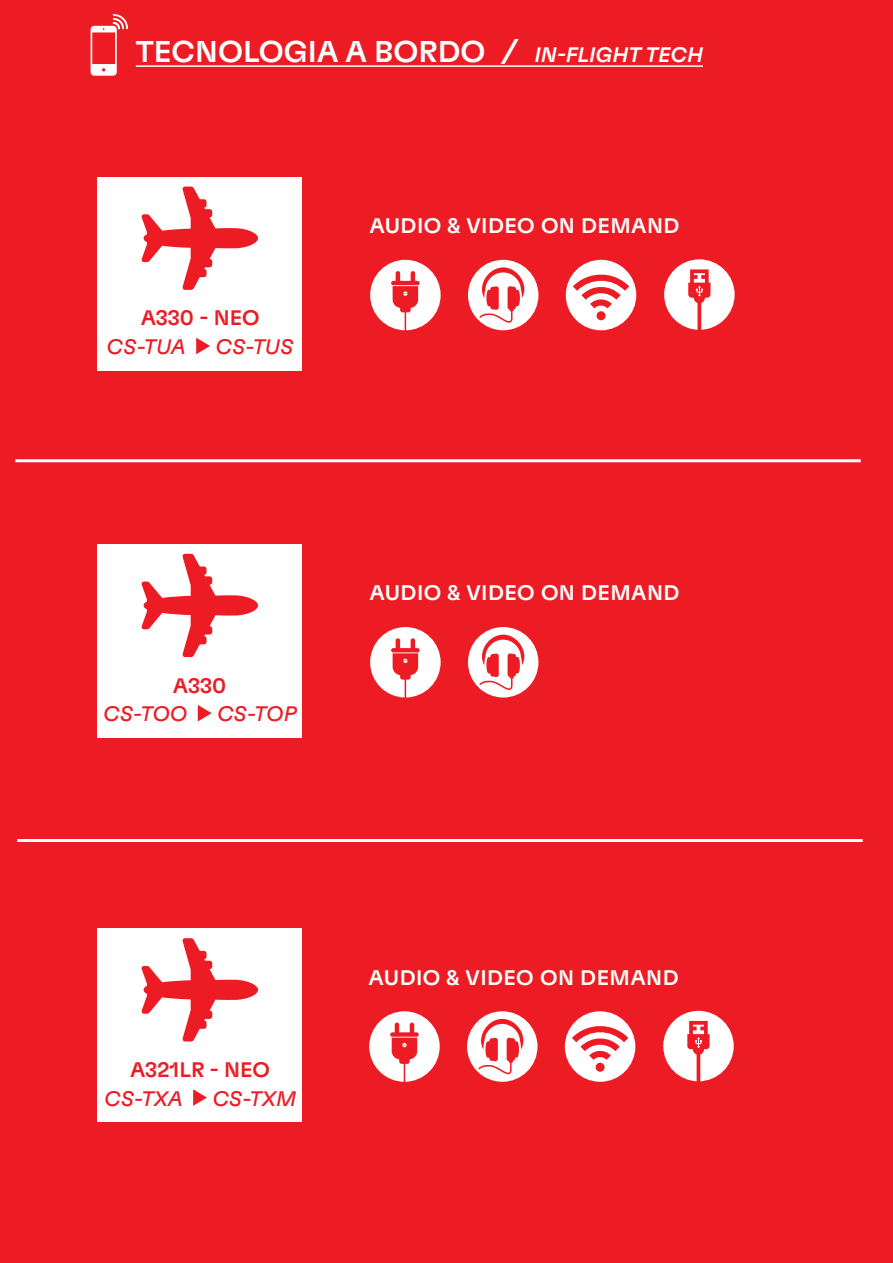
<style>
.page{position:relative;width:893px;height:1263px;background:#fff}
.page>*{position:absolute;margin:0;border:0;box-sizing:border-box;transform-origin:0 0}
.t1{font:30px "GT Flexa VAR";color:#fff}
.t2{font:21.15px "GT Flexa VAR";letter-spacing:.02em;color:#fff}
.t3{font:21px "GT Flexa VAR";color:#ed1c24}
.s1{font-size:21px}
</style>
<div class="page">
<div style="left:0;top:60px;width:893px;height:1203px;background:#ed1c24"></div>
<hr style="left:17px;top:839px;width:846px;height:3px;background:#fff">
<div style="left:98px;top:928px;width:204px;height:194px;background:#fff"></div>
<svg style="left:141px;top:938px;width:117px;height:103px"></svg>
<svg style="left:193px;top:1089px;width:14px;height:17px"></svg>
<div style="left:663px;top:1011px;width:71px;height:70px;background:#fff;border-radius:50%"></div>
<svg style="left:687px;top:1021px;width:23px;height:61px"></svg>
<div style="left:565px;top:1011px;width:70px;height:71px;background:#fff;border-radius:50%"></div>
<svg style="left:572px;top:1022px;width:56px;height:50px"></svg>
<div style="left:467px;top:1011px;width:70px;height:71px;background:#fff;border-radius:50%"></div>
<svg style="left:478px;top:1019px;width:45px;height:55px"></svg>
<div style="left:369px;top:1011px;width:71px;height:71px;background:#fff;border-radius:50%"></div>
<svg style="left:390px;top:1022px;width:29px;height:60px"></svg>
<hr style="left:15px;top:459px;width:846px;height:3px;background:#fff">
<div style="left:98px;top:544px;width:204px;height:194px;background:#fff"></div>
<svg style="left:141px;top:554px;width:117px;height:103px"></svg>
<svg style="left:198px;top:705px;width:14px;height:16px"></svg>
<div style="left:468px;top:627px;width:70px;height:70px;background:#fff;border-radius:50%"></div>
<svg style="left:479px;top:635px;width:45px;height:55px"></svg>
<div style="left:370px;top:627px;width:71px;height:70px;background:#fff;border-radius:50%"></div>
<svg style="left:391px;top:638px;width:29px;height:60px"></svg>
<div style="left:98px;top:177px;width:204px;height:194px;background:#fff"></div>
<svg style="left:141px;top:187px;width:117px;height:103px"></svg>
<svg style="left:196px;top:338px;width:14px;height:16px"></svg>
<div style="left:664px;top:259px;width:71px;height:71px;background:#fff;border-radius:50%"></div>
<svg style="left:688px;top:269px;width:22px;height:61px"></svg>
<div style="left:566px;top:260px;width:70px;height:70px;background:#fff;border-radius:50%"></div>
<svg style="left:573px;top:271px;width:56px;height:49px"></svg>
<div style="left:468px;top:260px;width:70px;height:70px;background:#fff;border-radius:50%"></div>
<svg style="left:479px;top:267px;width:45px;height:56px"></svg>
<div style="left:370px;top:260px;width:71px;height:70px;background:#fff;border-radius:50%"></div>
<svg style="left:391px;top:271px;width:29px;height:60px"></svg>
<div style="left:0;top:0;width:893px;height:96px;background:#ed1c24"></div>
<hr style="left:136px;top:65px;width:567px;height:2px;background:#fff">
<svg style="left:91px;top:14px;width:37px;height:62px"></svg>
<p class="t1" style="left:136px;top:36px;width:569px">TECNOLOGIA A BORDO / <span class="s1">IN-FLIGHT TECH</span></p>
<p class="t3" style="left:141px;top:307px;width:120px">A330 - NEO</p>
<p class="t3" style="left:107px;top:336px;width:81px">CS-TUA</p>
<p class="t3" style="left:215px;top:336px;width:80px">CS-TUS</p>
<p class="t2" style="left:369px;top:215px;width:312px">AUDIO &amp; VIDEO ON DEMAND</p>
<p class="t3" style="left:173px;top:674px;width:55px">A330</p>
<p class="t3" style="left:103px;top:703px;width:86px">CS-TOO</p>
<p class="t3" style="left:217px;top:703px;width:81px">CS-TOP</p>
<p class="t2" style="left:369px;top:582px;width:312px">AUDIO &amp; VIDEO ON DEMAND</p>
<p class="t3" style="left:130px;top:1059px;width:141px">A321LR - NEO</p>
<p class="t3" style="left:104px;top:1088px;width:80px">CS-TXA</p>
<p class="t3" style="left:212px;top:1088px;width:85px">CS-TXM</p>
<p class="t2" style="left:369px;top:966px;width:312px">AUDIO &amp; VIDEO ON DEMAND</p>
</div>
